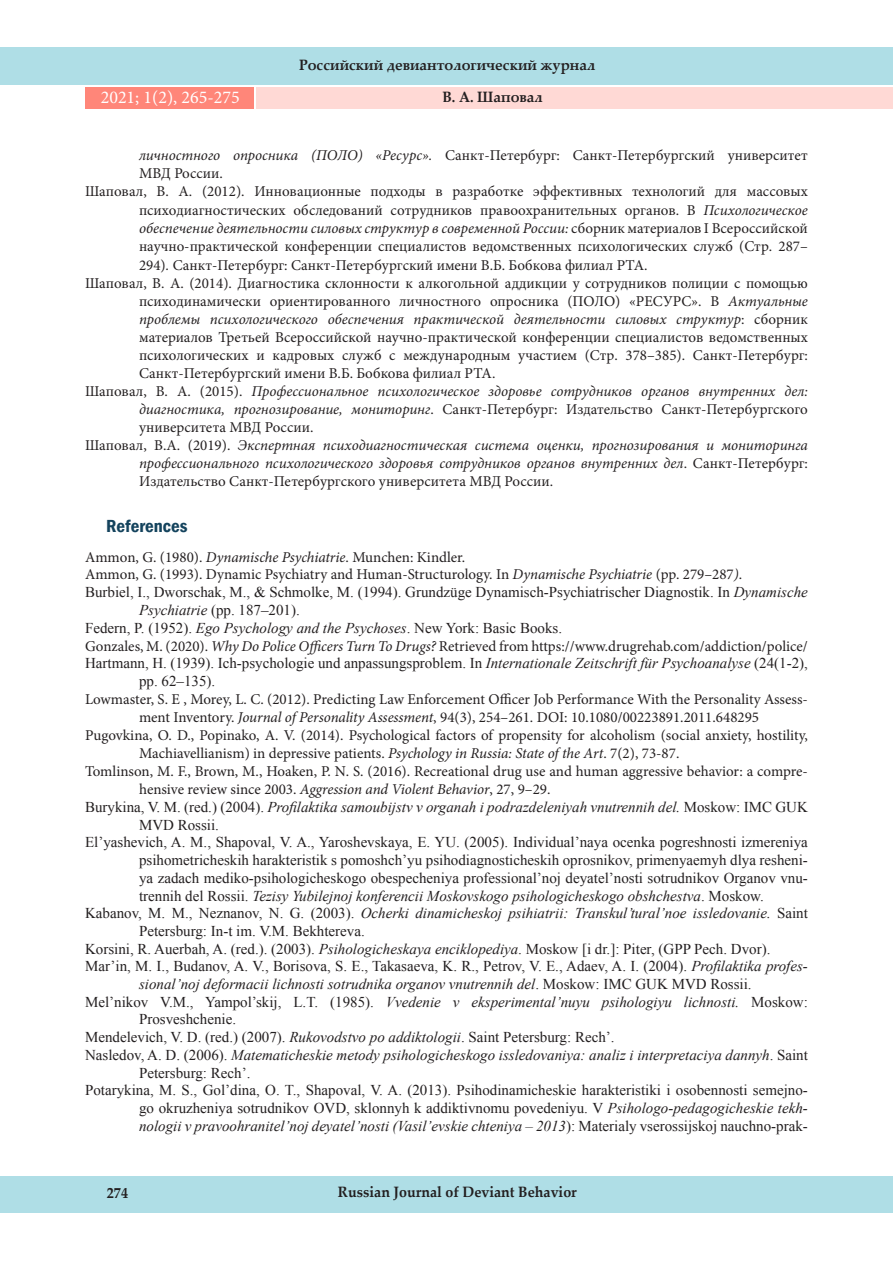
<style>
.page{position:relative;width:893px;height:1263px;background:#fff}
.page>*{position:absolute;margin:0;border:0;box-sizing:border-box;transform-origin:0 0}
.t1{font:18px "Minion Pro";color:#fff}
.t2{font:600 condensed 18px "Franklin Gothic";color:#14435d;scale:1.05 1}
.список_литературы{font:15px/18px "Minion Pro";color:#231f20}
.список_литературы-2{font:15px/17.7px "Times New Roman";color:#231f20}
.список_литературы-3{font:italic 15px/18px "Minion Pro";letter-spacing:-.005em;color:#231f20;text-align:justify}
.список_литературы-4{font:italic 15px/17.7px "Times New Roman";color:#231f20}
.t3{font:700 15px "Palatino Linotype";color:#231f20;scale:.95 1}
.s1{font-style:italic}
.s2{font-style:normal}
</style>
<div class="page">
<div style="left:0;top:48px;width:893px;height:37px;background:#afdee6"></div>
<div style="left:0;top:1176px;width:892px;height:37px;background:#afdee6"></div>
<div style="left:257px;top:87px;width:636px;height:22px;background:#ffd9d5"></div>
<div style="left:86px;top:88px;width:168px;height:21px;background:#ff8679"></div>
<p class="t3" style="left:299px;top:54px;width:313px">Российский девиантологический журнал</p>
<p class="t1" style="left:101px;top:85px;width:140px">2021; 1(2), 265-275</p>
<p class="t3" style="left:442px;top:86px;width:107px">В. А. Шаповал</p>
<p class="список_литературы" style="left:139px;top:146px;width:670px"><span class="s1">личностного опросника (ПОЛО) «Ресурс».</span> Санкт-Петербург: Санкт-Петербургский университет<br>МВД России.</p>
<p class="список_литературы" style="left:139px;top:182px;width:670px;text-align:justify;text-indent:-54px">Шаповал, В. А. (2012). Инновационные подходы в разработке эффективных технологий для массовых психодиагностических обследований сотрудников правоохранительных органов. В <span class="s1">Психологическое обеспечение деятельности силовых структур в современной России:</span> сборник материалов I Всероссийской научно-практической конференции специалистов ведомственных психологических служб (Стр. 287– 294)<span class="s1">.</span> Санкт-Петербург: Санкт-Петербургский имени В.Б. Бобкова филиал РТА.</p>
<p class="список_литературы" style="left:139px;top:274px;width:670px;text-align:justify;text-indent:-54px">Шаповал, В. А. (2014). Диагностика склонности к алкогольной аддикции у сотрудников полиции с помощью психодинамически ориентированного личностного опросника (ПОЛО) «РЕСУРС». В <span class="s1">Актуальные проблемы психологического обеспечения практической деятельности силовых структур</span>: сборник материалов Третьей Всероссийской научно-практической конференции специалистов ведомственных психологических и кадровых служб с международным участием (Стр. 378–385). Санкт-Петербург:<br>Санкт-Петербургский имени В.Б. Бобкова филиал РТА.</p>
<p class="список_литературы-3" style="left:139px;top:382px;width:670px;text-indent:-54px"><span class="s2">Шаповал, В. А. (2015).</span> Профессиональное психологическое здоровье сотрудников органов внутренних дел: диагностика, прогнозирование, мониторинг<span class="s2">. Санкт-Петербург: Издательство Санкт-Петербургского университета МВД России.</span></p>
<p class="список_литературы-3" style="left:139px;top:436px;width:670px;text-indent:-54px"><span class="s2">Шаповал, В.А. (2019).</span> Экспертная психодиагностическая система оценки, прогнозирования и мониторинга профессионального психологического здоровья сотрудников органов внутренних дел<span class="s2">. Санкт-Петербург:<br>Издательство Санкт-Петербургского университета МВД России.</span></p>
<p class="t2" style="left:106px;top:514px;width:79px">References</p>
<p class="список_литературы" style="left:85px;top:548px;width:382px">Ammon, G. (1980). <span class="s1">Dynamische Psychiatrie</span>. Munchen: Kindler.</p>
<p class="список_литературы" style="left:85px;top:566px;width:659px">Ammon, G. (1993). Dynamic Psychiatry and Human-Structurology. In <span class="s1">Dynamische Psychiatrie</span> (pp. 279–287<span class="s1">)</span>.</p>
<p class="список_литературы-2" style="left:139px;top:583px;width:670px;text-indent:-54px">Burbiel, I., Dworschak, M., &amp; Schmolke, M. (1994). Grundzüge Dynamisch-Psychiatrischer Diagnostik. In <span class="s1">Dynamische<br>Psychiatrie</span> (pp. 187–201).</p>
<p class="список_литературы-2" style="left:85px;top:618px;width:479px">Federn, P. (1952). <span class="s1">Ego Psychology and the Psychoses</span>. New York: Basic Books.</p>
<p class="список_литературы" style="left:85px;top:637px;width:724px">Gonzales, M. (2020). <span class="s1">Why Do Police Officers Turn To Drugs?</span> Retrieved from https://www.drugrehab.com/addiction/police/</p>
<p class="список_литературы-2" style="left:139px;top:654px;width:670px;text-indent:-54px">Hartmann, H. (1939). Ich-psychologie und anpassungsproblem. In <span class="s1">Internationale Zeitschrift für Psychoanalyse</span> (24(1-2), pp. 62–135).</p>
<p class="список_литературы" style="left:85px;top:690px;width:724px;text-align:center">Lowmaster, S. E , Morey, L. C. (2012). Predicting Law Enforcement Officer Job Performance With the Personality Assess&shy;ment Inventory. <span class="s1">Journal of Personality Assessment</span>, 94(3), 254–261. DOI: 10.1080/00223891.2011.648295</p>
<p class="список_литературы" style="left:139px;top:726px;width:670px;text-indent:-54px">Pugovkina, O. D., Popinako, A. V. (2014). Psychological factors of propensity for alcoholism (social anxiety, hostility,<br>Machiavellianism) in depressive patients. <span class="s1">Psychology in Russia: State of the Art</span>. 7(2), 73-87.</p>
<p class="список_литературы" style="left:139px;top:762px;width:670px;text-indent:-54px">Tomlinson, M. F., Brown, M., Hoaken, P. N. S. (2016). Recreational drug use and human aggressive behavior: a compre&shy;hensive review since 2003. <span class="s1">Aggression and Violent Behavior</span>, 27, 9–29.</p>
<p class="список_литературы-4" style="left:139px;top:798px;width:670px;text-indent:-54px"><span class="s2">Burykina, V. M. (red.) (2004).</span> Profilaktika samoubijstv v organah i podrazdeleniyah vnutrennih del. <span class="s2">Moskow: IMC GUK<br>MVD Rossii.</span></p>
<p class="список_литературы-2" style="left:139px;top:833px;width:670px;text-align:justify;text-indent:-54px">El’yashevich, A. M., Shapoval, V. A., Yaroshevskaya, E. YU. (2005). Individual’naya ocenka pogreshnosti izmereniya psihometricheskih harakteristik s pomoshch’yu psihodiagnosticheskih oprosnikov, primenyaemyh dlya resheni&shy;ya zadach mediko-psihologicheskogo obespecheniya professional’noj deyatel’nosti sotrudnikov Organov vnu&shy;trennih del Rossii. <span class="s1">Tezisy Yubilejnoj konferencii Moskovskogo psihologicheskogo obshchestva</span>. Moskow.</p>
<p class="список_литературы-2" style="left:139px;top:904px;width:670px;text-indent:-54px">Kabanov, M. M., Neznanov, N. G. (2003). <span class="s1">Ocherki dinamicheskoj psihiatrii: Transkul’tural’noe issledovanie.</span> Saint<br>Petersburg: In-t im. V.M. Bekhtereva.</p>
<p class="список_литературы-2" style="left:85px;top:939px;width:687px">Korsini, R. Auerbah, A. (red.). (2003). <span class="s1">Psihologicheskaya enciklopediya</span>. Moskow [i dr.]: Piter, (GPP Pech. Dvor).</p>
<p class="список_литературы-2" style="left:85px;top:957px;width:724px;text-align:center">Mar’in, M. I., Budanov, A. V., Borisova, S. E., Takasaeva, K. R., Petrov, V. E., Adaev, A. I. (2004). <span class="s1">Profilaktika profes&shy;sional’noj deformacii lichnosti sotrudnika organov vnutrennih del</span>. Moskow: IMC GUK MVD Rossii.</p>
<p class="список_литературы-2" style="left:139px;top:993px;width:670px;text-indent:-54px">Mel’nikov V.M., Yampol’skij, L.T. (1985). <span class="s1">Vvedenie v eksperimental’nuyu psihologiyu lichnosti.</span> Moskow:<br>Prosveshchenie.</p>
<p class="список_литературы-2" style="left:85px;top:1028px;width:531px">Mendelevich, V. D. (red.) (2007). <span class="s1">Rukovodstvo po addiktologii</span>. Saint Petersburg: Rech’.</p>
<p class="список_литературы-4" style="left:139px;top:1046px;width:670px;text-indent:-54px"><span class="s2">Nasledov, A. D. (2006).</span> Matematicheskie metody psihologicheskogo issledovaniya: analiz i interpretaciya dannyh<span class="s2">. Saint<br>Petersburg: Rech’.</span></p>
<p class="список_литературы-2" style="left:139px;top:1081px;width:670px;text-align:justify;text-indent:-54px">Potarykina, M. S., Gol’dina, O. T., Shapoval, V. A. (2013). Psihodinamicheskie harakteristiki i osobennosti semejno&shy;go okruzheniya sotrudnikov OVD, sklonnyh k addiktivnomu povedeniyu. V <span class="s1">Psihologo-pedagogicheskie tekh&shy;nologii v pravoohranitel’noj deyatel’nosti (Vasil’evskie chteniya – 2013</span>): Materialy vserossijskoj nauchno-prak-</p>
<p class="t3" style="left:107px;top:1182px;width:24px">274</p>
<p class="t3" style="left:338px;top:1181px;width:253px">Russian Journal of Deviant Behavior</p>
</div>
